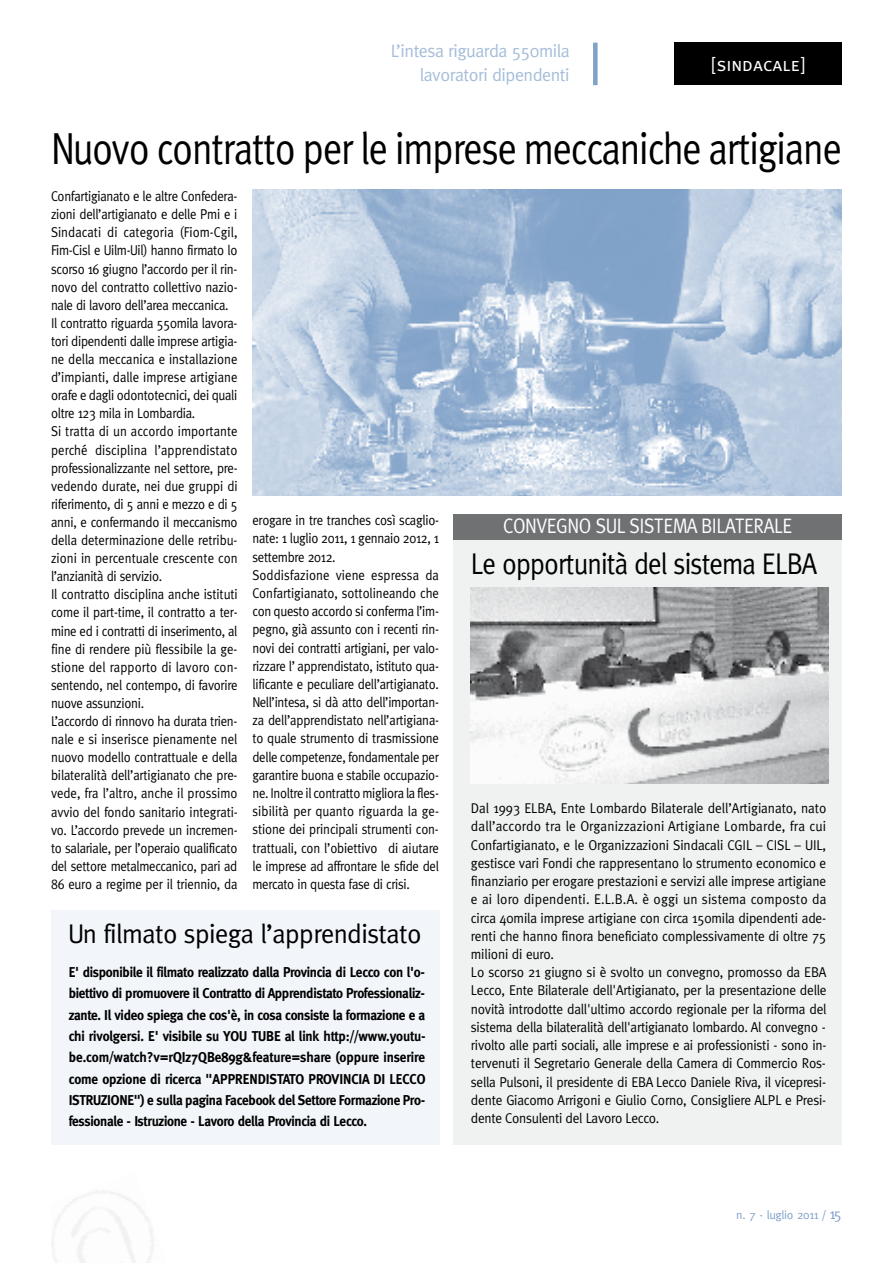
<style>
.page{position:relative;width:893px;height:1263px;background:#fff}
.page>*{position:absolute;margin:0;border:0;box-sizing:border-box;transform-origin:0 0}
.t1{font:45px "Meta";letter-spacing:-.025em;color:#000;scale:.85 1}
.t2{font:30px "Meta";letter-spacing:-.03em;color:#000;scale:.9 1}
.t3{font:27px "Meta";letter-spacing:-.02em;color:#000}
.t4{font:21px "Meta";letter-spacing:-.02em;color:#fff;scale:.9 1}
.t5{font:19.2px "Meta Caps";color:#fff}
.t6{font:18px/24px "Meta";letter-spacing:-.025em;color:#a6bdd9;text-align:right}
.t7{font:14.25px/18.1px "Meta";letter-spacing:-.015em;color:#000;scale:.9 1}
.t8{font:14.25px/18.1px "Meta";letter-spacing:-.015em;color:#000;scale:.94 1}
.t9{font:700 14.25px/21.3px "Meta";letter-spacing:-.02em;color:#000;text-align:justify;scale:.94 1}
.t10{font:12px "Meta";letter-spacing:-.025em;color:#80a1c8}
.s1{font-size:15px}
</style>
<div class="page">
<div style="left:593px;top:43px;width:5px;height:42px;background:#80a1c8"></div>
<div style="left:674px;top:43px;width:168px;height:42px;background:#000"></div>
<img style="left:252px;top:190px;width:590px;height:306px">
<div style="left:51px;top:910px;width:388px;height:234px;background:#f2f6fa"></div>
<div style="left:454px;top:532px;width:388px;height:612px;background:#f0f1f1"></div>
<img style="left:471px;top:588px;width:357px;height:195px">
<div style="left:454px;top:514px;width:388px;height:25px;background:#707173"></div>
<p class="t6" style="left:391px;top:38px;width:180px">L’intesa riguarda 550mila lavoratori dipendenti</p>
<h3 class="t5" style="left:712px;top:53px;width:94px">[sindacale]</h3>
<h1 class="t1" style="left:51px;top:122px;width:932px">Nuovo contratto per le imprese meccaniche artigiane</h1>
<p class="t7" style="left:51px;top:187px;width:209px">Confartigianato e le altre Confedera&shy;zioni dell’artigianato e delle Pmi e i Sindacati di categoria (Fiom-Cgil, Fim-Cisl e Uilm-Uil) hanno firmato lo scorso 16 giugno l’accordo per il rin&shy;novo del contratto collettivo nazio&shy;nale di lavoro dell’area meccanica.<br>Il contratto riguarda 550mila lavora&shy;tori dipendenti dalle imprese artigia&shy;ne della meccanica e installazione d’impianti, dalle imprese artigiane orafe e dagli odontotecnici, dei quali oltre 123 mila in Lombardia.<br>Si tratta di un accordo importante perché disciplina l’apprendistato professionalizzante nel settore, pre&shy;vedendo durate, nei due gruppi di riferimento, di 5 anni e mezzo e di 5 anni, e confermando il meccanismo della determinazione delle retribu&shy;zioni in percentuale crescente con l’anzianità di servizio.<br>Il contratto disciplina anche istituti come il part-time, il contratto a ter&shy;mine ed i contratti di inserimento, al fine di rendere più flessibile la ge&shy;stione del rapporto di lavoro con&shy;sentendo, nel contempo, di favorire nuove assunzioni.<br>L’accordo di rinnovo ha durata trien&shy;nale e si inserisce pienamente nel nuovo modello contrattuale e della bilateralità dell’artigianato che pre&shy;vede, fra l’altro, anche il prossimo avvio del fondo sanitario integrati&shy;vo. L’accordo prevede un incremen&shy;to salariale, per l’operaio qualificato del settore metalmeccanico, pari ad 86 euro a regime per il triennio, da</p>
<p class="t7" style="left:252px;top:511px;width:209px">erogare in tre tranches così scaglio&shy;nate: 1 luglio 2011, 1 gennaio 2012, 1 settembre 2012.<br>Soddisfazione viene espressa da Confartigianato, sottolineando che con questo accordo si conferma l’im&shy;pegno, già assunto con i recenti rin&shy;novi dei contratti artigiani, per valo&shy;rizzare l’ apprendistato, istituto qua&shy;lificante e peculiare dell’artigianato.<br>Nell’intesa, si dà atto dell’importan&shy;za dell’apprendistato nell’artigiana&shy;to quale strumento di trasmissione delle competenze, fondamentale per garantire buona e stabile occupazio&shy;ne. Inoltre il contratto migliora la fles&shy;sibilità per quanto riguarda la ge&shy;stione dei principali strumenti con&shy;trattuali, con l’obiettivo di aiutare le imprese ad affrontare le sfide del mercato in questa fase di crisi.</p>
<h3 class="t4" style="left:503px;top:513px;width:323px">CONVEGNO SUL SISTEMA BILATERALE</h3>
<h2 class="t2" style="left:471px;top:546px;width:386px">Le opportunità del sistema ELBA</h2>
<p class="t8" style="left:471px;top:799px;width:380px">Dal 1993 ELBA, Ente Lombardo Bilaterale dell’Artigianato, nato dall’accordo tra le Organizzazioni Artigiane Lombarde, fra cui Confartigianato, e le Organizzazioni Sindacali CGIL – CISL – UIL, gestisce vari Fondi che rappresentano lo strumento economico e finanziario per erogare prestazioni e servizi alle imprese artigiane e ai loro dipendenti. E.L.B.A. è oggi un sistema composto da circa 40mila imprese artigiane con circa 150mila dipendenti ade&shy;renti che hanno finora beneficiato complessivamente di oltre 75 milioni di euro.<br>Lo scorso 21 giugno si è svolto un convegno, promosso da EBA Lecco, Ente Bilaterale dell'Artigianato, per la presentazione delle novità introdotte dall'ultimo accordo regionale per la riforma del sistema della bilateralità dell'artigianato lombardo. Al convegno - rivolto alle parti sociali, alle imprese e ai professionisti - sono in&shy;tervenuti il Segretario Generale della Camera di Commercio Ros&shy;sella Pulsoni, il presidente di EBA Lecco Daniele Riva, il vicepresi&shy;dente Giacomo Arrigoni e Giulio Corno, Consigliere ALPL e Presi&shy;dente Consulenti del Lavoro Lecco.</p>
<h3 class="t3" style="left:68px;top:918px;width:355px">Un filmato spiega l’apprendistato</h3>
<p class="t9" style="left:69px;top:961px;width:381px">E' disponibile il filmato realizzato dalla Provincia di Lecco con l'o&shy;biettivo di promuovere il Contratto di Apprendistato Professionaliz&shy;zante. Il video spiega che cos'è, in cosa consiste la formazione e a chi rivolgersi. E' visibile su YOU TUBE al link http://www.youtu&shy;be.com/watch?v=rQIz7QBe89g&amp;feature=share (oppure inserire come opzione di ricerca "APPRENDISTATO PROVINCIA DI LECCO ISTRUZIONE") e sulla pagina Facebook del Settore Formazione Pro&shy;fessionale - Istruzione - Lavoro della Provincia di Lecco.</p>
<p class="t10" style="left:736px;top:1208px;width:107px">n. 7 - luglio 2011 / <span class="s1">15</span></p>
</div>
